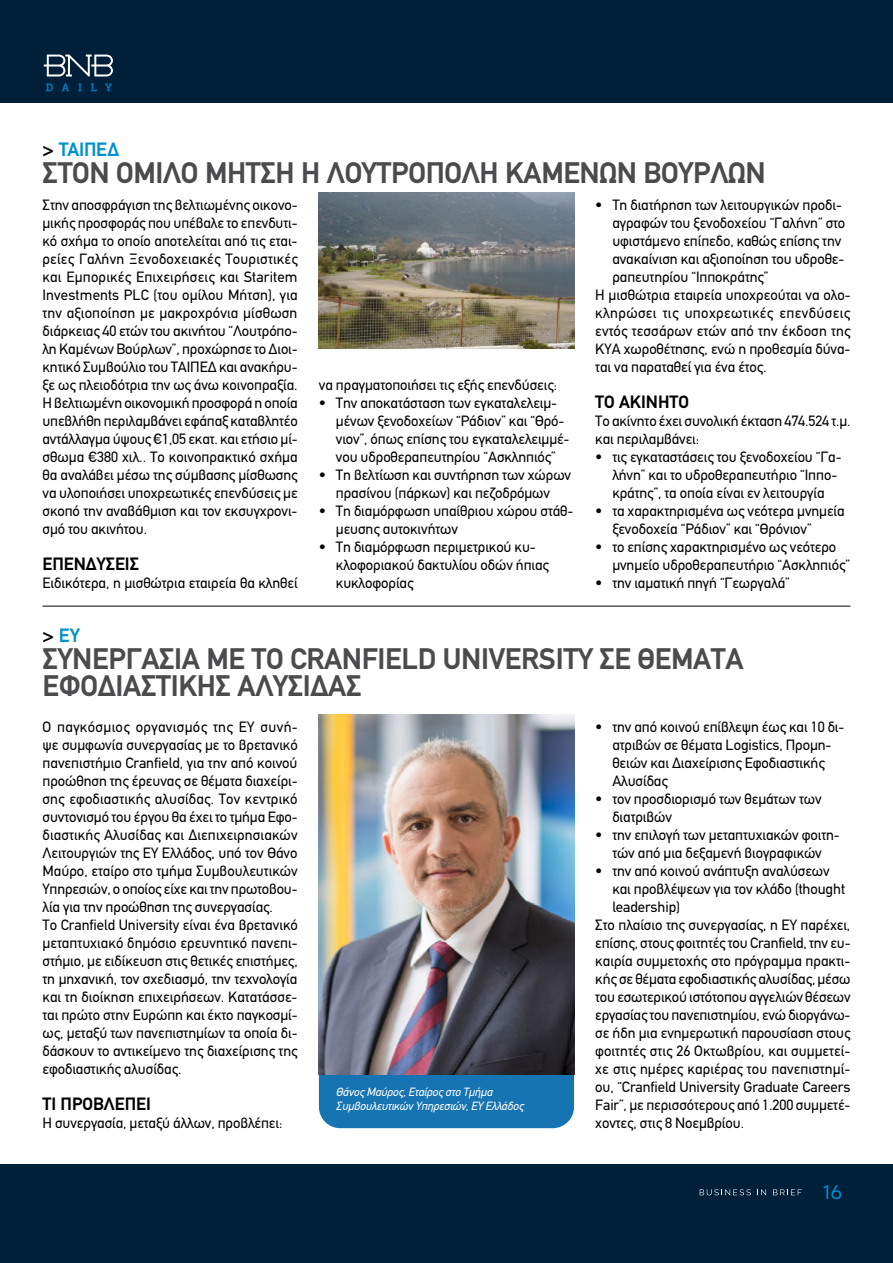
<style>
.page{position:relative;width:893px;height:1263px;background:#fff}
.page>*{position:absolute;margin:0;border:0;box-sizing:border-box;transform-origin:0 0}
.t1{font:700 30px/27px "PF Din Text";letter-spacing:-.01em;color:#4b4b4d}
.t2{font:700 19.5px "PF Din Text";letter-spacing:-.005em;color:#0092ce}
.t3{font:19.5px "CF Asty Std";color:#0092ce}
.t4{font:700 18px "PF Din Text";color:#000}
.t5{font:15px/18px "PF Din Text";letter-spacing:-.005em;color:#000}
.t6{font:15px "PF Din Text";letter-spacing:.025em;color:#000}
.t7{font:italic 12px/14.4px "PF Din Text";letter-spacing:-.01em;color:#fff}
.s1{color:#000}
</style>
<div class="page">
<div style="left:0;top:0;width:893px;height:102px;background:#001f38"></div>
<svg style="left:46px;top:84px;width:7px;height:7px"></svg>
<svg style="left:62px;top:84px;width:7px;height:7px"></svg>
<svg style="left:78px;top:84px;width:4px;height:7px"></svg>
<svg style="left:91px;top:84px;width:6px;height:7px"></svg>
<svg style="left:105px;top:84px;width:7px;height:7px"></svg>
<svg style="left:44px;top:55px;width:69px;height:21px"></svg>
<div style="left:0;top:1164px;width:893px;height:99px;background:#001f38"></div>
<svg style="left:700px;top:1189px;width:51px;height:6px"></svg>
<svg style="left:757px;top:1189px;width:9px;height:6px"></svg>
<svg style="left:773px;top:1189px;width:28px;height:6px"></svg>
<img style="left:319px;top:192px;width:255px;height:157px">
<div style="left:319px;top:871px;width:255px;height:257px;background:#1774b2;border-radius:21px"></div>
<img style="left:319px;top:714px;width:255px;height:360px">
<hr style="left:43px;top:606px;width:807px;height:1px;background:#000">
<h2 class="t2" style="left:43px;top:138px;width:78px"><span class="s1">&gt;</span> ΤΑΙΠΕΔ</h2>
<h1 class="t1" style="left:43px;top:159px;width:725px">ΣΤΟΝ ΌΜΙΛΟ ΜΉΤΣΗ Η ΛΟΥΤΡΌΠΟΛΗ ΚΑΜΈΝΩΝ ΒΟΎΡΛΩΝ</h1>
<p class="t5" style="left:43px;top:196px;width:257px;text-align:justify">Στην αποσφράγιση της βελτιωμένης οικονο&shy;μικής προσφοράς που υπέβαλε το επενδυτι&shy;κό σχήμα το οποίο αποτελείται από τις εται&shy;ρείες Γαλήνη Ξενοδοχειακές Τουριστικές και Εμπορικές Επιχειρήσεις και Staritem Investments PLC (του ομίλου Μήτση), για την αξιοποίηση με μακροχρόνια μίσθωση διάρκειας 40 ετών του ακινήτου “Λουτρόπο&shy;λη Καμένων Βούρλων”, προχώρησε το Διοι&shy;κητικό Συμβούλιο του ΤΑΙΠΕΔ και ανακήρυ&shy;ξε ως πλειοδότρια την ως άνω κοινοπραξία.<br>Η βελτιωμένη οικονομική προσφορά η οποία υπεβλήθη περιλαμβάνει εφάπαξ καταβλητέο αντάλλαγμα ύψους €1,05 εκατ. και ετήσιο μί&shy;σθωμα €380 χιλ.. Το κοινοπρακτικό σχήμα θα αναλάβει μέσω της σύμβασης μίσθωσης να υλοποιήσει υποχρεωτικές επενδύσεις με σκοπό την αναβάθμιση και τον εκσυγχρονι&shy;σμό του ακινήτου.</p>
<p class="t4" style="left:43px;top:553px;width:98px">ΕΠΕΝΔΥΣΕΙΣ</p>
<p class="t5" style="left:43px;top:574px;width:257px">Ειδικότερα, η μισθώτρια εταιρεία θα κληθεί</p>
<p class="t5" style="left:319px;top:376px;width:240px">να πραγματοποιήσει τις εξής επενδύσεις:</p>
<p class="t5" style="left:336px;top:394px;width:235px;text-indent:-17px">• Την αποκατάσταση των εγκαταλελειμ&shy;μένων ξενοδοχείων “Ράδιον” και “Θρό&shy;νιον”, όπως επίσης του εγκαταλελειμμέ&shy;νου υδροθεραπευτηρίου “Ασκληπιός”</p>
<p class="t5" style="left:319px;top:466px;width:254px;text-align:center">• Τη βελτίωση και συντήρηση των χώρων πρασίνου (πάρκων) και πεζοδρόμων</p>
<p class="t5" style="left:336px;top:502px;width:239px;text-indent:-17px">• Τη διαμόρφωση υπαίθριου χώρου στάθ&shy;μευσης αυτοκινήτων</p>
<p class="t5" style="left:336px;top:538px;width:215px;text-indent:-17px">• Τη διαμόρφωση περιμετρικού κυ&shy;κλοφοριακού δακτυλίου οδών ήπιας κυκλοφορίας</p>
<p class="t5" style="left:595px;top:196px;width:248px">• Τη διατήρηση των λειτουργικών προδι-</p>
<p class="t5" style="left:612px;top:214px;width:234px">αγραφών του ξενοδοχείου “Γαλήνη” στο</p>
<p class="t5" style="left:612px;top:232px;width:231px">υφιστάμενο επίπεδο, καθώς επίσης την</p>
<p class="t5" style="left:612px;top:250px;width:234px">ανακαίνιση και αξιοποίηση του υδροθε-</p>
<p class="t5" style="left:612px;top:268px;width:158px">ραπευτηρίου “Ιπποκράτης”</p>
<p class="t5" style="left:595px;top:286px;width:257px">Η μισθώτρια εταιρεία υποχρεούται να ολο-</p>
<p class="t6" style="left:595px;top:304px;width:256px">κληρώσει τις υποχρεωτικές επενδύσεις</p>
<p class="t5" style="left:595px;top:322px;width:257px">εντός τεσσάρων ετών από την έκδοση της</p>
<p class="t5" style="left:595px;top:340px;width:257px">ΚΥΑ χωροθέτησης, ενώ η προθεσμία δύνα-</p>
<p class="t5" style="left:595px;top:358px;width:173px">ται να παραταθεί για ένα έτος.</p>
<p class="t4" style="left:595px;top:391px;width:94px">ΤΟ ΑΚΙΝΗΤΟ</p>
<p class="t5" style="left:595px;top:412px;width:257px">Το ακίνητο έχει συνολική έκταση 474.524 τ.μ. και περιλαμβάνει:</p>
<p class="t5" style="left:612px;top:448px;width:231px;text-indent:-17px">• τις εγκαταστάσεις του ξενοδοχείου “Γα&shy;λήνη” και το υδροθεραπευτήριο “Ιππο&shy;κράτης”, τα οποία είναι εν λειτουργία</p>
<p class="t5" style="left:612px;top:502px;width:234px;text-indent:-17px">• τα χαρακτηρισμένα ως νεότερα μνημεία ξενοδοχεία “Ράδιον” και “Θρόνιον”</p>
<p class="t5" style="left:612px;top:538px;width:239px;text-indent:-17px">• το επίσης χαρακτηρισμένο ως νεότερο μνημείο υδροθεραπευτήριο “Ασκληπιός”</p>
<p class="t5" style="left:595px;top:574px;width:196px">• την ιαματική πηγή “Γεωργαλά”</p>
<h2 class="t2" style="left:43px;top:624px;width:39px"><span class="s1">&gt;</span> EY</h2>
<h1 class="t1" style="left:43px;top:645px;width:702px">ΣΥΝΕΡΓΑΣΊΑ ΜΕ ΤΟ CRANFIELD UNIVERSITY ΣΕ ΘΈΜΑΤΑ<br>ΕΦΟΔΙΑΣΤΙΚΉΣ ΑΛΥΣΊΔΑΣ</h1>
<p class="t5" style="left:43px;top:718px;width:257px">Ο παγκόσμιος οργανισμός της ΕΥ συνή&shy;ψε συμφωνία συνεργασίας με το βρετανικό πανεπιστήμιο Cranfield, για την από κοινού προώθηση της έρευνας σε θέματα διαχείρι&shy;σης εφοδιαστικής αλυσίδας. Τον κεντρικό συντονισμό του έργου θα έχει το τμήμα Εφο&shy;διαστικής Αλυσίδας και Διεπιχειρησιακών Λειτουργιών της ΕΥ Ελλάδος, υπό τον Θάνο Μαύρο, εταίρο στο τμήμα Συμβουλευτικών Υπηρεσιών, ο οποίος είχε και την πρωτοβου&shy;λία για την προώθηση της συνεργασίας.<br>Το Cranfield University είναι ένα βρετανικό μεταπτυχιακό δημόσιο ερευνητικό πανεπι&shy;στήμιο, με ειδίκευση στις θετικές επιστήμες, τη μηχανική, τον σχεδιασμό, την τεχνολογία και τη διοίκηση επιχειρήσεων. Κατατάσσε&shy;ται πρώτο στην Ευρώπη και έκτο παγκοσμί&shy;ως, μεταξύ των πανεπιστημίων τα οποία δι&shy;δάσκουν το αντικείμενο της διαχείρισης της εφοδιαστικής αλυσίδας.</p>
<p class="t4" style="left:43px;top:1093px;width:110px">ΤΙ ΠΡΟΒΛΕΠΕΙ</p>
<p class="t5" style="left:43px;top:1114px;width:241px">Η συνεργασία, μεταξύ άλλων, προβλέπει:</p>
<p class="t7" style="left:336px;top:1084px;width:189px">Θάνος Μαύρος, Εταίρος στο Τμήμα<br>Συμβουλευτικών Υπηρεσιών, EY Ελλάδος</p>
<p class="t5" style="left:612px;top:718px;width:234px;text-indent:-17px">• την από κοινού επίβλεψη έως και 10 δι&shy;ατριβών σε θέματα Logistics, Προμη&shy;θειών και Διαχείρισης Εφοδιαστικής<br>Αλυσίδας</p>
<p class="t5" style="left:612px;top:790px;width:211px;text-indent:-17px">• τον προσδιορισμό των θεμάτων των διατριβών</p>
<p class="t5" style="left:595px;top:826px;width:246px;text-align:center">• την επιλογή των μεταπτυχιακών φοιτη&shy;τών από μια δεξαμενή βιογραφικών</p>
<p class="t5" style="left:595px;top:862px;width:236px">• την από κοινού ανάπτυξη αναλύσεων</p>
<p class="t5" style="left:612px;top:880px;width:234px">και προβλέψεων για τον κλάδο (thought</p>
<p class="t5" style="left:612px;top:898px;width:69px">leadership)</p>
<p class="t5" style="left:595px;top:916px;width:256px">Στο πλαίσιο της συνεργασίας, η ΕΥ παρέχει,</p>
<p class="t5" style="left:595px;top:934px;width:257px">επίσης, στους φοιτητές του Cranfield, την ευ-</p>
<p class="t5" style="left:595px;top:952px;width:257px">καιρία συμμετοχής στο πρόγραμμα πρακτι-</p>
<p class="t5" style="left:595px;top:970px;width:257px">κής σε θέματα εφοδιαστικής αλυσίδας, μέσω</p>
<p class="t5" style="left:595px;top:988px;width:257px">του εσωτερικού ιστότοπου αγγελιών θέσεων</p>
<p class="t5" style="left:595px;top:1006px;width:257px">εργασίας του πανεπιστημίου, ενώ διοργάνω-</p>
<p class="t5" style="left:595px;top:1024px;width:257px">σε ήδη μια ενημερωτική παρουσίαση στους</p>
<p class="t5" style="left:595px;top:1042px;width:256px">φοιτητές στις 26 Οκτωβρίου, και συμμετεί-</p>
<p class="t5" style="left:595px;top:1060px;width:256px">χε στις ημέρες καριέρας του πανεπιστημί-</p>
<p class="t5" style="left:595px;top:1078px;width:257px">ου, “Cranfield University Graduate Careers</p>
<p class="t5" style="left:595px;top:1096px;width:257px">Fair”, με περισσότερους από 1.200 συμμετέ-</p>
<p class="t5" style="left:595px;top:1114px;width:150px">χοντες, στις 8 Νοεμβρίου.</p>
<h2 class="t3" style="left:823px;top:1181px;width:21px">16</h2>
</div>
